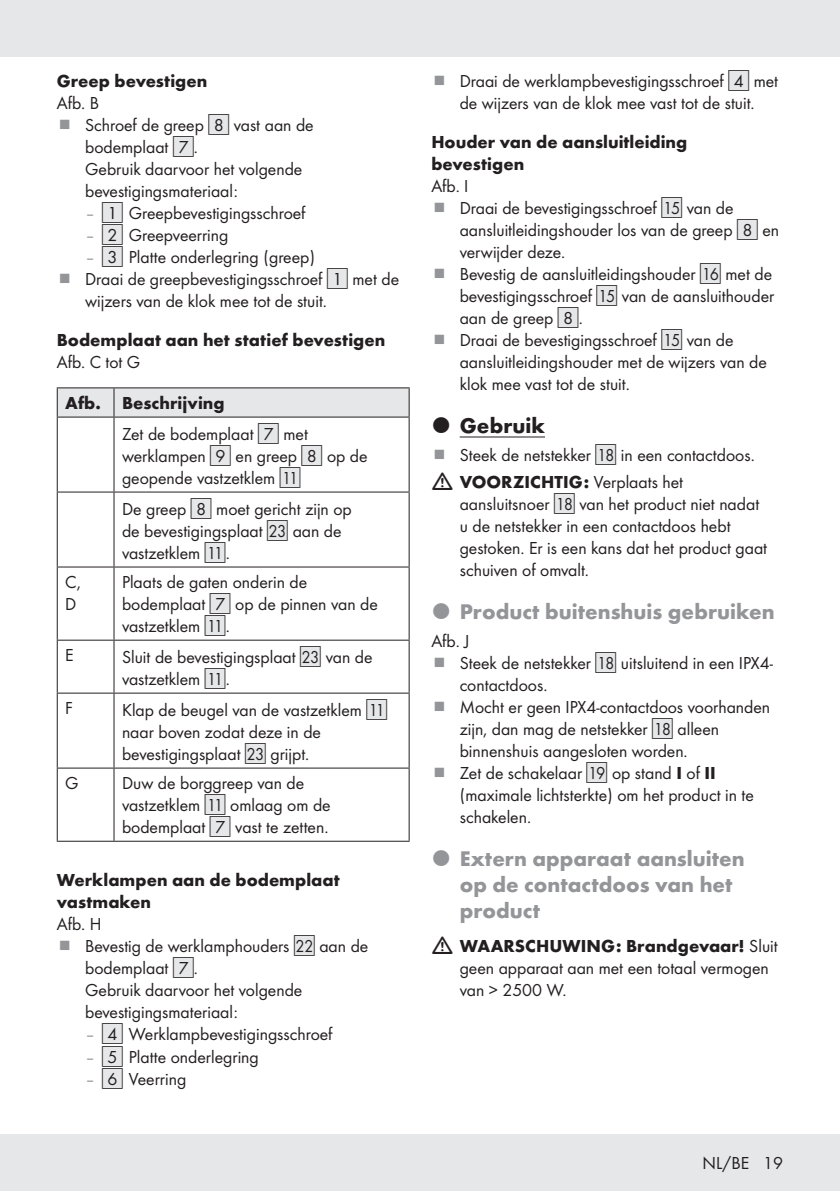
<style>
.page{position:relative;width:840px;height:1191px;background:#fff}
.page>*{position:absolute;margin:0;border:0;box-sizing:border-box;transform-origin:0 0}
.t1{font:700 22px/26px "Futura";color:#939598}
.t2{font:700 22px "Futura";color:#231f20}
.Body{font:18px/22px "Futura Boo";color:#231f20}
.Headline-03_SB__Power_Tools{font:700 18px/22px "Futura";color:#231f20}
.Indent{font:18px/22px "Futura Boo";color:#231f20}
.Headline__Table{font:700 18px "Futura";color:#231f20}
.Body__Table{font:18px/22px "Futura Boo";color:#231f20}
.s1{font-family:"IMP Lidl Num Box";font-size:15.8px;color:#e6e7e9}
.s2{font-family:"IMP Lidl Num Box";font-size:15.8px}
.s3{color:#939598}
.s4{font-family:"Futura";font-weight:700}
</style>
<div class="page">
<div style="left:0;top:1134px;width:839px;height:57px;background:#e6e7e9"></div>
<div style="left:0;top:0;width:839px;height:57px;background:#e6e7e9"></div>
<hr style="left:57px;top:387px;width:57px;height:1px;background:#231f20">
<hr style="left:114px;top:387px;width:295px;height:1px;background:#231f20">
<div style="left:57px;top:388px;width:352px;height:28px;background:#e6e7e9"></div>
<hr style="left:57px;top:416px;width:57px;height:1px;background:#231f20">
<hr style="left:57px;top:417px;width:1px;height:74px;background:#231f20">
<hr style="left:114px;top:416px;width:295px;height:1px;background:#231f20">
<hr style="left:113px;top:417px;width:1px;height:74px;background:#231f20">
<hr style="left:408px;top:417px;width:1px;height:74px;background:#231f20">
<hr style="left:57px;top:491px;width:57px;height:1px;background:#231f20">
<hr style="left:57px;top:492px;width:1px;height:74px;background:#231f20">
<hr style="left:114px;top:491px;width:295px;height:1px;background:#231f20">
<hr style="left:113px;top:492px;width:1px;height:74px;background:#231f20">
<hr style="left:408px;top:492px;width:1px;height:74px;background:#231f20">
<hr style="left:57px;top:566px;width:57px;height:1px;background:#231f20">
<hr style="left:57px;top:567px;width:1px;height:72px;background:#231f20">
<hr style="left:114px;top:566px;width:295px;height:1px;background:#231f20">
<hr style="left:113px;top:567px;width:1px;height:72px;background:#231f20">
<hr style="left:408px;top:567px;width:1px;height:72px;background:#231f20">
<hr style="left:57px;top:639px;width:57px;height:1px;background:#231f20">
<hr style="left:57px;top:640px;width:1px;height:52px;background:#231f20">
<hr style="left:114px;top:639px;width:295px;height:1px;background:#231f20">
<hr style="left:113px;top:640px;width:1px;height:52px;background:#231f20">
<hr style="left:408px;top:640px;width:1px;height:52px;background:#231f20">
<hr style="left:57px;top:692px;width:57px;height:1px;background:#231f20">
<hr style="left:57px;top:693px;width:1px;height:74px;background:#231f20">
<hr style="left:114px;top:692px;width:295px;height:1px;background:#231f20">
<hr style="left:113px;top:693px;width:1px;height:74px;background:#231f20">
<hr style="left:408px;top:693px;width:1px;height:74px;background:#231f20">
<hr style="left:57px;top:767px;width:57px;height:1px;background:#231f20">
<hr style="left:57px;top:768px;width:1px;height:72px;background:#231f20">
<hr style="left:114px;top:767px;width:295px;height:1px;background:#231f20">
<hr style="left:113px;top:768px;width:1px;height:72px;background:#231f20">
<hr style="left:408px;top:768px;width:1px;height:72px;background:#231f20">
<hr style="left:57px;top:840px;width:57px;height:1px;background:#231f20">
<hr style="left:114px;top:840px;width:295px;height:1px;background:#231f20">
<hr style="left:459px;top:436px;width:85px;height:1px;background:#231f20">
<p class="Headline-03_SB__Power_Tools" style="left:57px;top:69px;width:152px">Greep bevestigen</p>
<p class="Body" style="left:57px;top:91px;width:44px">Afb. B</p>
<p class="Body" style="left:85px;top:113px;width:230px">Schroef de greep <span class="s1">[</span><span class="s2">8]</span> vast aan de bodemplaat <span class="s1">[</span><span class="s2">7]</span>.</p>
<p class="Indent" style="left:85px;top:157px;width:219px">Gebruik daarvoor het volgende bevestigingsmateriaal:</p>
<p class="Body" style="left:85px;top:201px;width:222px"><span class="s3">–</span> <span class="s1">[</span><span class="s2">1]</span> Greepbevestigingsschroef</p>
<p class="Body" style="left:85px;top:223px;width:145px"><span class="s3">–</span> <span class="s1">[</span><span class="s2">2]</span> Greepveerring</p>
<p class="Body" style="left:85px;top:245px;width:231px"><span class="s3">–</span> <span class="s1">[</span><span class="s2">3]</span> Platte onderlegring (greep)</p>
<p class="Body" style="left:85px;top:267px;width:315px">Draai de greepbevestigingsschroef <span class="s1">[</span><span class="s2">1]</span> met de wijzers van de klok mee tot de stuit.</p>
<p class="Headline-03_SB__Power_Tools" style="left:57px;top:328px;width:330px">Bodemplaat aan het statief bevestigen</p>
<p class="Body" style="left:57px;top:350px;width:85px">Afb. C tot G</p>
<p class="Headline__Table" style="left:65px;top:390px;width:37px">Afb.</p>
<p class="Headline__Table" style="left:122px;top:390px;width:104px">Beschrijving</p>
<p class="Body" style="left:122px;top:422px;width:247px">Zet de bodemplaat <span class="s1">[</span><span class="s2">7]</span> met werklampen <span class="s1">[</span><span class="s2">9]</span> en greep <span class="s1">[</span><span class="s2">8]</span> op de geopende vastzetklem <span class="s1">[</span><span class="s2">11]</span></p>
<p class="Body" style="left:122px;top:497px;width:231px">De greep <span class="s1">[</span><span class="s2">8]</span> moet gericht zijn op de bevestigingsplaat <span class="s1">[</span><span class="s2">23]</span> aan de vastzetklem <span class="s1">[</span><span class="s2">11]</span>.</p>
<p class="Body__Table" style="left:65px;top:570px;width:17px">C,<br>D</p>
<p class="Body" style="left:122px;top:570px;width:257px">Plaats de gaten onderin de bodemplaat <span class="s1">[</span><span class="s2">7]</span> op de pinnen van de vastzetklem <span class="s1">[</span><span class="s2">11]</span>.</p>
<p class="Body__Table" style="left:65px;top:643px;width:10px">E</p>
<p class="Body" style="left:122px;top:645px;width:252px">Sluit de bevestigingsplaat <span class="s1">[</span><span class="s2">23]</span> van de vastzetklem <span class="s1">[</span><span class="s2">11]</span>.</p>
<p class="Body__Table" style="left:65px;top:696px;width:9px">F</p>
<p class="Body" style="left:122px;top:698px;width:267px">Klap de beugel van de vastzetklem <span class="s1">[</span><span class="s2">11] </span>naar boven zodat deze in de bevestigingsplaat <span class="s1">[</span><span class="s2">23]</span> grijpt.</p>
<p class="Body__Table" style="left:65px;top:771px;width:15px">G</p>
<p class="Body" style="left:122px;top:771px;width:210px">Duw de borggreep van de vastzetklem <span class="s1">[</span><span class="s2">11]</span> omlaag om de bodemplaat <span class="s1">[</span><span class="s2">7]</span> vast te zetten.</p>
<p class="Headline-03_SB__Power_Tools" style="left:57px;top:868px;width:284px">Werklampen aan de bodemplaat vastmaken</p>
<p class="Body" style="left:57px;top:912px;width:46px">Afb. H</p>
<p class="Body" style="left:85px;top:934px;width:284px">Bevestig de werklamphouders <span class="s1">[</span><span class="s2">22]</span> aan de bodemplaat <span class="s1">[</span><span class="s2">7]</span>.</p>
<p class="Indent" style="left:85px;top:978px;width:219px">Gebruik daarvoor het volgende bevestigingsmateriaal:</p>
<p class="Body" style="left:85px;top:1022px;width:249px"><span class="s3">–</span> <span class="s1">[</span><span class="s2">4]</span> Werklampbevestigingsschroef</p>
<p class="Body" style="left:85px;top:1044px;width:175px"><span class="s3">–</span> <span class="s1">[</span><span class="s2">5]</span> Platte onderlegring</p>
<p class="Body" style="left:85px;top:1066px;width:103px"><span class="s3">–</span> <span class="s1">[</span><span class="s2">6]</span> Veerring</p>
<p class="Body" style="left:459px;top:69px;width:320px">Draai de werklampbevestigingsschroef <span class="s1">[</span><span class="s2">4]</span> met de wijzers van de klok mee vast tot de stuit.</p>
<p class="Headline-03_SB__Power_Tools" style="left:431px;top:129px;width:257px">Houder van de aansluitleiding bevestigen</p>
<p class="Body" style="left:431px;top:174px;width:39px">Afb. I</p>
<p class="Body" style="left:459px;top:196px;width:321px">Draai de bevestigingsschroef <span class="s1">[</span><span class="s2">15]</span> van de aansluitleidingshouder los van de greep <span class="s1">[</span><span class="s2">8]</span> en verwijder deze.</p>
<p class="Body" style="left:459px;top:262px;width:316px">Bevestig de aansluitleidingshouder <span class="s1">[</span><span class="s2">16]</span> met de bevestigingsschroef <span class="s1">[</span><span class="s2">15]</span> van de aansluithouder aan de greep <span class="s1">[</span><span class="s2">8]</span>.</p>
<p class="Body" style="left:459px;top:328px;width:308px">Draai de bevestigingsschroef <span class="s1">[</span><span class="s2">15]</span> van de aansluitleidingshouder met de wijzers van de klok mee vast tot de stuit.</p>
<p class="t2" style="left:459px;top:409px;width:87px">Gebruik</p>
<p class="Body" style="left:459px;top:443px;width:294px">Steek de netstekker <span class="s1">[</span><span class="s2">18]</span> in een contactdoos.</p>
<p class="Body" style="left:459px;top:470px;width:309px"><span class="s4">VOORZICHTIG:</span> Verplaats het aansluitsnoer <span class="s1">[</span><span class="s2">18]</span> van het product niet nadat u de netstekker in een contactdoos hebt gestoken. Er is een kans dat het product gaat schuiven of omvalt.</p>
<p class="t1" style="left:459px;top:597px;width:316px">Product buitenshuis gebruiken</p>
<p class="Body" style="left:431px;top:629px;width:40px">Afb. J</p>
<p class="Body" style="left:459px;top:651px;width:314px">Steek de netstekker <span class="s1">[</span><span class="s2">18]</span> uitsluitend in een IPX4- contactdoos.</p>
<p class="Body" style="left:459px;top:695px;width:312px">Mocht er geen IPX4-contactdoos voorhanden zijn, dan mag de netstekker <span class="s1">[</span><span class="s2">18]</span> alleen binnenshuis aangesloten worden.</p>
<p class="Body" style="left:459px;top:761px;width:295px">Zet de schakelaar <span class="s1">[</span><span class="s2">19]</span> op stand <span class="s4">I</span> of <span class="s4">II </span>(maximale lichtsterkte) om het product in te schakelen.</p>
<p class="t1" style="left:459px;top:844px;width:286px">Extern apparaat aansluiten op de contactdoos van het product</p>
<p class="Body" style="left:459px;top:933px;width:319px"><span class="s4">WAARSCHUWING: Brandgevaar!</span> Sluit geen apparaat aan met een totaal vermogen van &gt; 2500 W.</p>
<p class="Body" style="left:702px;top:1151px;width:82px">NL/BE 19</p>
</div>
